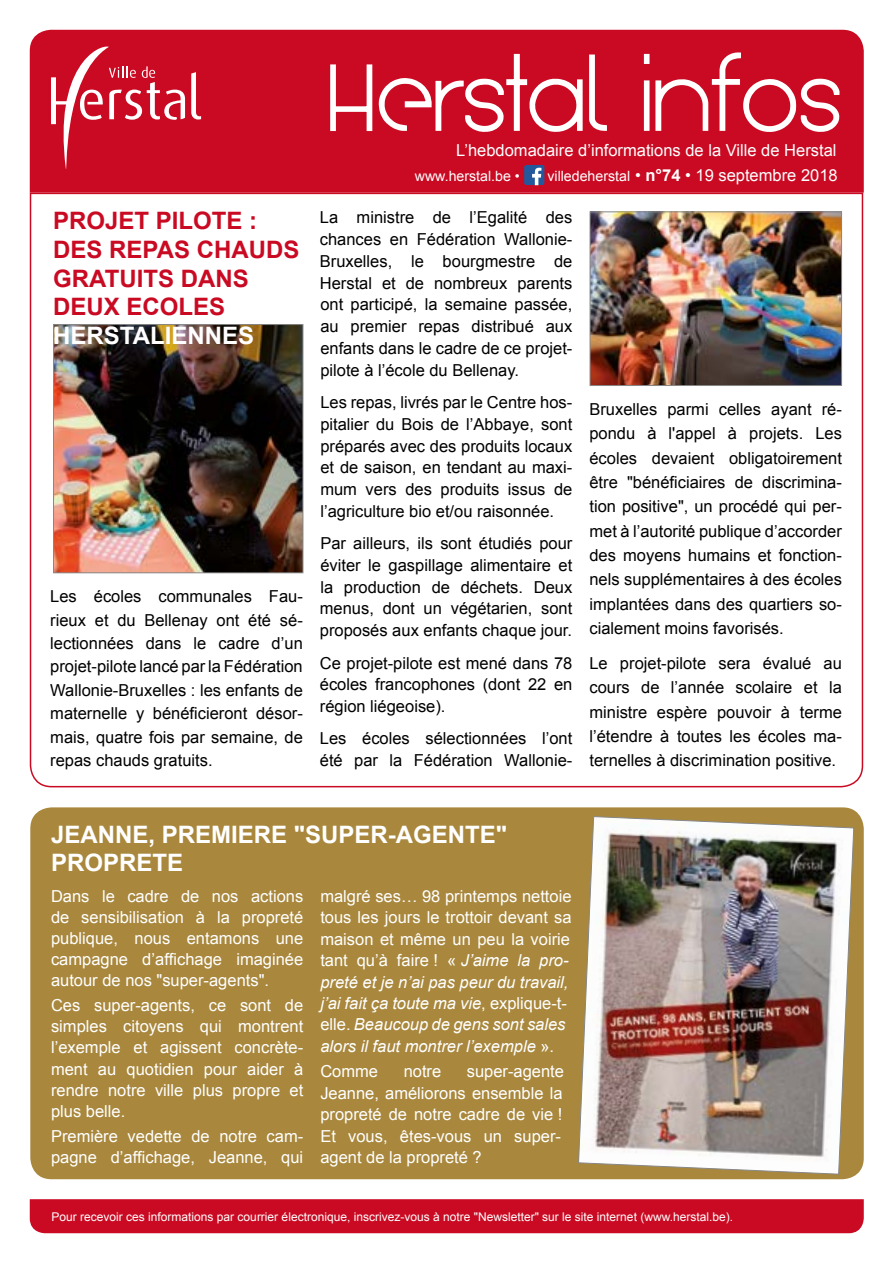
<style>
.page{position:relative;width:893px;height:1263px;background:#fff}
.page>*{position:absolute;margin:0;border:0;box-sizing:border-box;transform-origin:0 0}
.t1{font:700 24px/28.8px "Arial";color:#fff}
.t2{font:700 24px/28.8px "Arial";color:#c90a22}
.t3{font:16.5px/21.8px "Arial";color:#000;text-align:justify}
.t4{font:16.5px/21.5px "Arial";color:#fff}
.t5{font:14.25px "Arial";color:#fff}
.t6{font:12px "Arial";color:#fff}
.s1{font-weight:700}
.s2{font-style:italic}
</style>
<div class="page">
<div style="left:30px;top:1199px;width:834px;height:34px;background:#c90a22"></div>
<div style="left:30px;top:807px;width:834px;height:372px;background:#a9883d;border-radius:21px"></div>
<img style="left:578px;top:816px;width:276px;height:359px">
<div style="left:30px;top:30px;width:834px;height:162px;background:#c90a22"></div>
<svg style="left:29px;top:192px;width:835px;height:596px"></svg>
<svg style="left:191px;top:72px;width:10px;height:48px"></svg>
<svg style="left:51px;top:44px;width:134px;height:131px;background:#d02b3f"></svg>
<div style="left:330px;top:64px;width:6px;height:67px;border:4px solid #fff"></div>
<div style="left:335px;top:106px;width:33px;height:6px;border:4px solid #fff"></div>
<svg style="left:376px;top:52px;width:233px;height:83px"></svg>
<svg style="left:654px;top:51px;width:188px;height:84px"></svg>
<div style="left:524px;top:165px;width:20px;height:20px;background:#23599c;border-radius:2px"></div>
<svg style="left:532px;top:168px;width:9px;height:17px"></svg>
<img style="left:592px;top:213px;width:248px;height:171px">
<div style="left:590px;top:211px;width:252px;height:175px;border:1px solid #878787"></div>
<img style="left:55px;top:326px;width:246px;height:245px">
<div style="left:53px;top:324px;width:250px;height:249px;border:1px solid #878787"></div>
<p class="t4" style="left:456px;top:139px;width:382px">L’hebdomadaire d’informations de la Ville de Herstal</p>
<h1 class="t2" style="left:53px;top:207px;width:248px">PROJET PILOTE :<br>DES REPAS CHAUDS<br>GRATUITS DANS<br>DEUX ECOLES</h1>
<h1 class="t1" style="left:53px;top:322px;width:202px">HERSTALIENNES</h1>
<p class="t3" style="left:50px;top:585px;width:254px;line-height:23.4px">Les écoles communales Fau&shy;rieux et du Bellenay ont été sé&shy;lectionnées dans le cadre d’un projet-pilote lancé par la Fédération Wallonie-Bruxelles : les enfants de maternelle y bénéficieront désor&shy;mais, quatre fois par semaine, de repas chauds gratuits.</p>
<p class="t4" style="left:635px;top:165px;width:204px">• <span class="s1">n°74</span> • 19 septembre 2018</p>
<p class="t5" style="left:415px;top:167px;width:107px">www.herstal.be •</p>
<p class="t5" style="left:547px;top:167px;width:84px">villedeherstal</p>
<p class="t3" style="left:320px;top:207px;width:254px">La ministre de l’Egalité des chances en Fédération Wallonie-Bruxelles, le bourgmestre de Herstal et de nombreux parents ont participé, la semaine passée, au premier repas distribué aux enfants dans le cadre de ce projet&shy;pilote à l’école du Bellenay.</p>
<p class="t3" style="left:320px;top:392px;width:254px">Les repas, livrés par le Centre hos&shy;pitalier du Bois de l’Abbaye, sont préparés avec des produits locaux et de saison, en tendant au maxi&shy;mum vers des produits issus de l’agriculture bio et/ou raisonnée.</p>
<p class="t3" style="left:320px;top:533px;width:254px">Par ailleurs, ils sont étudiés pour éviter le gaspillage alimentaire et la production de déchets. Deux menus, dont un végétarien, sont proposés aux enfants chaque jour.</p>
<p class="t3" style="left:320px;top:652px;width:254px">Ce projet-pilote est mené dans 78 écoles francophones (dont 22 en région liégeoise).</p>
<p class="t3" style="left:320px;top:728px;width:254px">Les écoles sélectionnées l’ont été par la Fédération Wallonie-</p>
<p class="t3" style="left:589px;top:397px;width:254px;line-height:24.3px">Bruxelles parmi celles ayant ré&shy;pondu à l'appel à projets. Les écoles devaient obligatoirement être "bénéficiaires de discrimina&shy;tion positive", un procédé qui per&shy;met à l’autorité publique d’accorder des moyens humains et fonction&shy;nels supplémentaires à des écoles implantées dans des quartiers so&shy;cialement moins favorisés.</p>
<p class="t3" style="left:589px;top:651px;width:254px;line-height:24.3px">Le projet-pilote sera évalué au cours de l’année scolaire et la ministre espère pouvoir à terme l’étendre à toutes les écoles ma&shy;ternelles à discrimination positive.</p>
<h1 class="t1" style="left:51px;top:820px;width:458px">JEANNE, PREMIERE "SUPER-AGENTE"<br>PROPRETE</h1>
<p class="t4" style="left:51px;top:886px;width:254px;line-height:21px;text-align:justify">Dans le cadre de nos actions de sensibilisation à la propreté publique, nous entamons une campagne d’affichage imaginée autour de nos "super-agents".</p>
<p class="t4" style="left:51px;top:995px;width:254px;line-height:21px;text-align:justify">Ces super-agents, ce sont de simples citoyens qui montrent l’exemple et agissent concrète&shy;ment au quotidien pour aider à rendre notre ville plus propre et plus belle.</p>
<p class="t4" style="left:51px;top:1126px;width:254px;line-height:21px">Première vedette de notre cam&shy;pagne d’affichage, Jeanne, qui</p>
<p class="t4" style="left:320px;top:886px;width:253px">malgré ses… 98 printemps nettoie tous les jours le trottoir devant sa maison et même un peu la voirie tant qu’à faire ! « <span class="s2">J’aime la pro&shy;preté et je n’ai pas peur du travail, j’ai fait ça toute ma vie</span>, explique-t&shy;elle. <span class="s2">Beaucoup de gens sont sales alors il faut montrer l’exemple</span> ».</p>
<p class="t4" style="left:320px;top:1061px;width:59px">Comme</p>
<p class="t4" style="left:404px;top:1061px;width:39px">notre</p>
<p class="t4" style="left:320px;top:1061px;width:245px;text-indent:146px">super-agente<br>Jeanne, améliorons ensemble la propreté de notre cadre de vie !<br>Et vous, êtes-vous un super&shy;agent de la propreté ?</p>
<p class="t6" style="left:52px;top:1208px;width:683px">Pour recevoir ces informations par courrier électronique, inscrivez-vous à notre "Newsletter" sur le site internet (www.herstal.be).</p>
</div>
